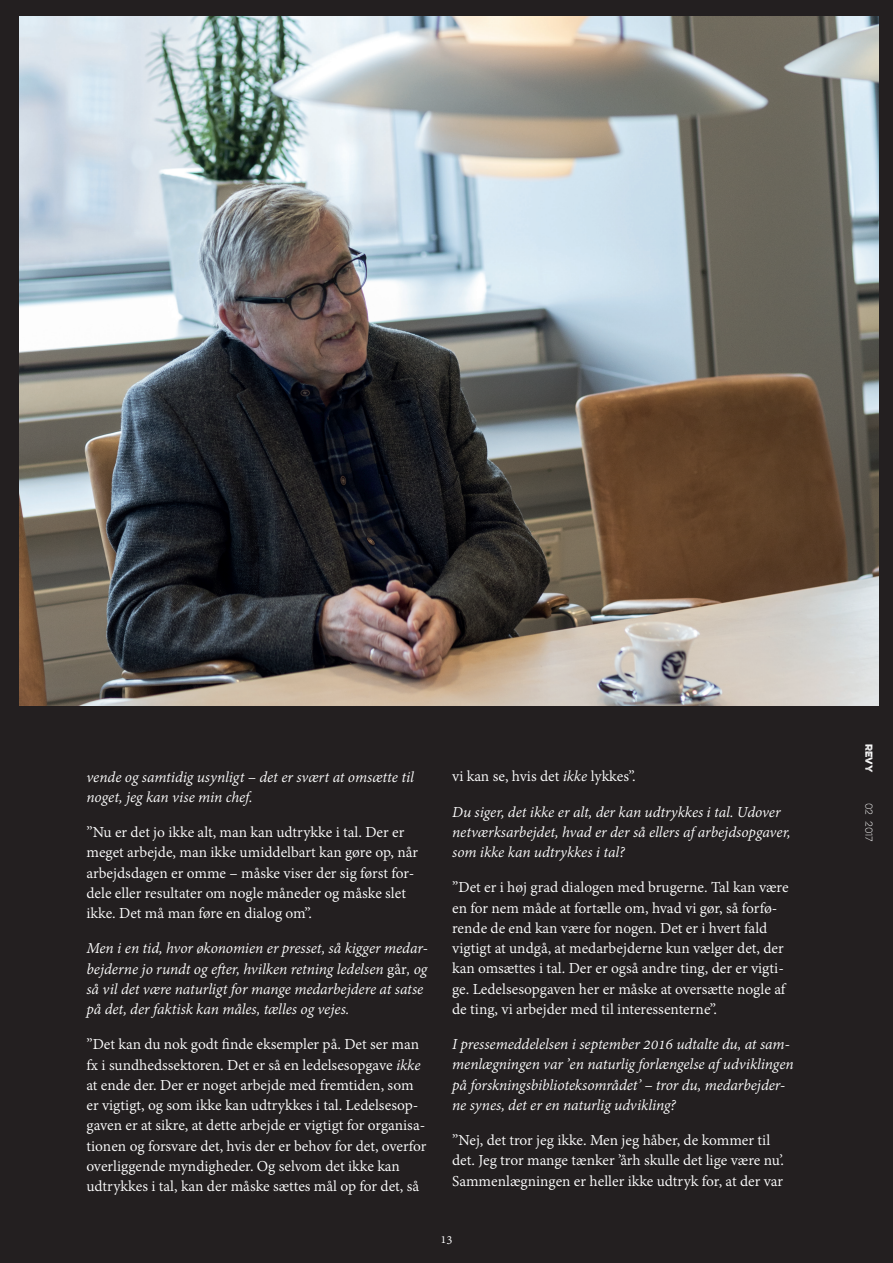
<style>
.page{position:relative;width:893px;height:1263px;background:#231f20}
.page>*{position:absolute;margin:0;border:0;box-sizing:border-box;transform-origin:0 0}
.t1{font:16.5px/20.2px "Adobe Devanagari";color:#fff}
.t2{font:italic 16.5px/20.2px "Adobe Devanagari";letter-spacing:-.005em;color:#fff}
.t3{font:13.5px "Adobe Devanagari";color:#fff}
.t4{font:100 9px "Eveleth";color:#fff}
.t5{font:9px "Eveleth";color:#fff}
.s1{font-style:normal}
.s2{font-style:italic}
</style>
<div class="page">
<img style="left:19px;top:17px;width:859px;height:688px">
<p class="t2" style="left:86px;top:768px;width:329px">vende og samtidig usynligt – det er svært at omsætte til noget, jeg kan vise min chef.</p>
<p class="t1" style="left:86px;top:823px;width:333px">”Nu er det jo ikke alt, man kan udtrykke i tal. Der er meget arbejde, man ikke umiddelbart kan gøre op, når arbejdsdagen er omme – måske viser der sig først for&shy;dele eller resultater om nogle måneder og måske slet ikke. Det må man føre en dialog om”.</p>
<p class="t2" style="left:86px;top:940px;width:343px">Men i en tid, hvor økonomien er presset, så kigger medar&shy;bejderne jo rundt og efter, hvilken retning ledelsen <span class="s1">går</span>, og så vil det være naturligt for mange medarbejdere at satse på det, der faktisk kan måles, tælles og vejes.</p>
<p class="t1" style="left:86px;top:1036px;width:342px">”Det kan du nok godt finde eksempler på. Det ser man fx i sundhedssektoren. Det er så en ledelsesopgave <span class="s2">ikke </span>at ende der. Der er noget arbejde med fremtiden, som er vigtigt, og som ikke kan udtrykkes i tal. Ledelsesop&shy;gaven er at sikre, at dette arbejde er vigtigt for organisa&shy;tionen og forsvare det, hvis der er behov for det, overfor overliggende myndigheder. Og selvom det ikke kan udtrykkes i tal, kan der måske sættes mål op for det, så</p>
<p class="t2" style="left:452px;top:760px;width:330px;line-height:35.2px"><span class="s1">vi kan se, hvis det</span> ikke <span class="s1">lykkes”.<br></span>Du siger, det ikke er alt, der kan udtrykkes i tal. Udover</p>
<p class="t2" style="left:452px;top:823px;width:340px">netværksarbejdet, hvad er der så ellers af arbejdsopgaver, som ikke kan udtrykkes i tal?</p>
<p class="t1" style="left:452px;top:879px;width:338px">”Det er i høj grad dialogen med brugerne. Tal kan være en for nem måde at fortælle om, hvad vi gør, så forfø&shy;rende de end kan være for nogen. Det er i hvert fald vigtigt at undgå, at medarbejderne kun vælger det, der kan omsættes i tal. Der er også andre ting, der er vigti&shy;ge. Ledelsesopgaven her er måske at oversætte nogle af de ting, vi arbejder med til interessenterne”.</p>
<p class="t2" style="left:452px;top:1035px;width:343px">I pressemeddelelsen i september 2016 udtalte du, at sam&shy;menlægningen var ’en naturlig forlængelse af udviklingen på forskningsbiblioteksområdet’ – tror du, medarbejder&shy;ne synes, det er en naturlig udvikling?</p>
<p class="t1" style="left:452px;top:1131px;width:333px">”Nej, det tror jeg ikke. Men jeg håber, de kommer til det. Jeg tror mange tænker ’årh skulle det lige være nu’.<br>Sammenlægningen er heller ikke udtryk for, at der var</p>
<p class="t3" style="left:440px;top:1231px;width:14px">13</p>
<p class="t5" style="left:876px;top:744px;width:29px;rotate:90deg">revy</p>
<p class="t4" style="left:875px;top:802px;width:41px;rotate:90deg">02 2017</p>
</div>
